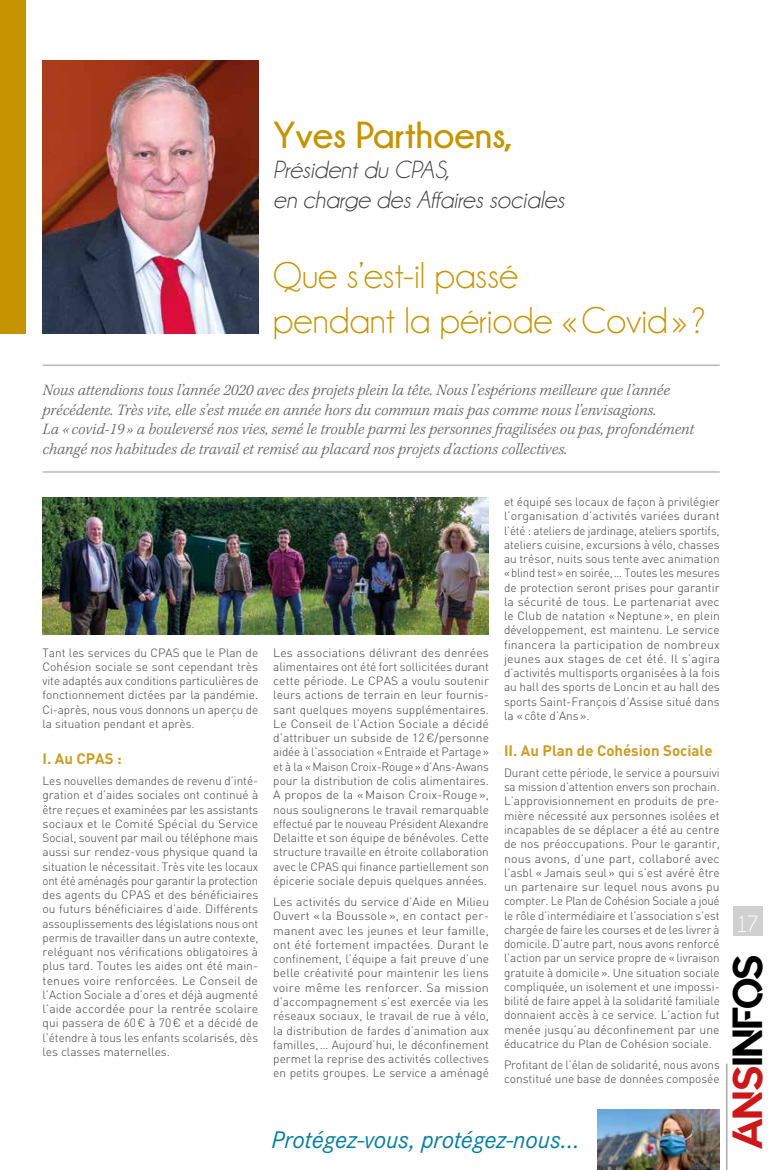
<style>
.page{position:relative;width:780px;height:1170px;background:#fff}
.page>*{position:absolute;margin:0;border:0;box-sizing:border-box;transform-origin:0 0}
.t1{font:41.88px "Quantify";color:#000}
.t2{font:37.5px/45px "Champagne&Limousines";color:#c69400}
.t3{font:700 37.5px "Champagne&Limousines";color:#c69400}
.t4{font:italic 25px/30px "Champagne&Limousines";color:#3c3c3b}
.t5{font:italic 25px "Corporate S";color:#007ea3}
.t6{font:23.75px "Champagne&Limousines";color:#fff;scale:.95 1}
.t7{font:italic 300 16.25px/19.5px "Kepler Std";color:#646363}
.t8{font:700 15px "DIN";color:#cc9d23}
.t9{font:300 11.88px/14.2px "DIN";color:#3c3c3b;text-align:justify}
.t10{font:300 11.88px/14.2px "DIN";color:#3c3c3b;text-align:justify;scale:1.04 1}
.s1{color:#cd1719}
</style>
<div class="page">
<hr style="left:726px;top:1063px;width:1px;height:106px;background:#9d9d9c">
<div style="left:732px;top:905px;width:30px;height:30px;background:#d0d0d0"></div>
<div style="left:0;top:0;width:25px;height:333px;background:#c69400"></div>
<img style="left:597px;top:1109px;width:122px;height:60px">
<hr style="left:43px;top:365px;width:676px;height:1px;background:#7c7b7b">
<hr style="left:43px;top:471px;width:676px;height:1px;background:#7c7b7b">
<img style="left:43px;top:60px;width:215px;height:273px">
<img style="left:43px;top:497px;width:446px;height:137px">
<h2 class="t3" style="left:273px;top:114px;width:241px">Yves Parthoens,</h2>
<h3 class="t4" style="left:273px;top:155px;width:292px">Président du CPAS,<br>en charge des Affaires sociales</h3>
<h2 class="t2" style="left:273px;top:253px;width:434px">Que s’est-il passé<br>pendant la période «Covid»?</h2>
<p class="t7" style="left:43px;top:380px;width:653px">Nous attendions tous l’année 2020 avec des projets plein la tête. Nous l’espérions meilleure que l’année précédente. Très vite, elle s’est muée en année hors du commun mais pas comme nous l’envisagions.<br>La « covid-19 » a bouleversé nos vies, semé le trouble parmi les personnes fragilisées ou pas, profondément changé nos habitudes de travail et remisé au placard nos projets d’actions collectives.</p>
<p class="t9" style="left:43px;top:645px;width:217px">Tant les services du CPAS que le Plan de Cohésion sociale se sont cependant très vite adaptés aux conditions particulières de fonctionnement dictées par la pandémie.<br>Ci-après, nous vous donnons un aperçu de la situation pendant et après.</p>
<p class="t8" style="left:43px;top:748px;width:81px">I. Au CPAS :</p>
<p class="t9" style="left:43px;top:773px;width:217px">Les nouvelles demandes de revenu d’inté&shy;gration et d’aides sociales ont continué à être reçues et examinées par les assistants sociaux et le Comité Spécial du Service Social, souvent par mail ou téléphone mais aussi sur rendez-vous physique quand la situation le nécessitait. Très vite les locaux ont été aménagés pour garantir la protection des agents du CPAS et des bénéficiaires ou futurs bénéficiaires d’aide. Différents assouplissements des législations nous ont permis de travailler dans un autre contexte, reléguant nos vérifications obligatoires à plus tard. Toutes les aides ont été main&shy;tenues voire renforcées. Le Conseil de l’Action Sociale a d’ores et déjà augmenté l’aide accordée pour la rentrée scolaire qui passera de 60€ à 70€ et a décidé de l’étendre à tous les enfants scolarisés, dès les classes maternelles.</p>
<p class="t10" style="left:273px;top:645px;width:209px">Les associations délivrant des denrées alimentaires ont été fort sollicitées durant cette période. Le CPAS a voulu soutenir leurs actions de terrain en leur fournis&shy;sant quelques moyens supplémentaires.<br>Le Conseil de l’Action Sociale a décidé d’attribuer un subside de 12€/personne aidée à l’association «Entraide et Partage» et à la «Maison Croix-Rouge» d’Ans-Awans pour la distribution de colis alimentaires.<br>A propos de la « Maison Croix-Rouge », nous soulignerons le travail remarquable effectué par le nouveau Président Alexandre Delaitte et son équipe de bénévoles. Cette structure travaille en étroite collaboration avec le CPAS qui finance partiellement son épicerie sociale depuis quelques années.</p>
<p class="t9" style="left:273px;top:894px;width:217px">Les activités du service d’Aide en Milieu Ouvert « la Boussole », en contact per&shy;manent avec les jeunes et leur famille, ont été fortement impactées. Durant le confinement, l’équipe a fait preuve d’une belle créativité pour maintenir les liens voire même les renforcer. Sa mission d’accompagnement s’est exercée via les réseaux sociaux, le travail de rue à vélo, la distribution de fardes d’animation aux familles,… Aujourd’hui, le déconfinement permet la reprise des activités collectives en petits groupes. Le service a aménagé</p>
<p class="t9" style="left:504px;top:494px;width:217px">et équipé ses locaux de façon à privilégier l’organisation d’activités variées durant l’été : ateliers de jardinage, ateliers sportifs, ateliers cuisine, excursions à vélo, chasses au trésor, nuits sous tente avec animation «blind test» en soirée,… Toutes les mesures de protection seront prises pour garantir la sécurité de tous. Le partenariat avec le Club de natation «Neptune », en plein développement, est maintenu. Le service financera la participation de nombreux jeunes aux stages de cet été. Il s’agira d’activités multisports organisées à la fois au hall des sports de Loncin et au hall des sports Saint-François d’Assise situé dans la «côte d’Ans».</p>
<p class="t8" style="left:504px;top:740px;width:210px">II. Au Plan de Cohésion Sociale</p>
<p class="t9" style="left:504px;top:765px;width:217px">Durant cette période, le service a poursuivi sa mission d’attention envers son prochain.<br>L’approvisionnement en produits de pre&shy;mière nécessité aux personnes isolées et incapables de se déplacer a été au centre de nos préoccupations. Pour le garantir, nous avons, d’une part, collaboré avec l’asbl «Jamais seul» qui s’est avéré être un partenaire sur lequel nous avons pu compter. Le Plan de Cohésion Sociale a joué le rôle d’intermédiaire et l’association s’est chargée de faire les courses et de les livrer à domicile. D’autre part, nous avons renforcé l’action par un service propre de «livraison gratuite à domicile». Une situation sociale compliquée, un isolement et une impossi&shy;bilité de faire appel à la solidarité familiale donnaient accès à ce service. L’action fut menée jusqu’au déconfinement par une éducatrice du Plan de Cohésion sociale.</p>
<p class="t9" style="left:504px;top:1057px;width:217px">Profitant de l’élan de solidarité, nous avons constitué une base de données composée</p>
<h3 class="t5" style="left:271px;top:1125px;width:309px">Protégez-vous, protégez-nous...</h3>
<h3 class="t6" style="left:736px;top:911px;width:25px">17</h3>
<h1 class="t1" style="left:724px;top:1149px;width:197px;rotate:-90deg"><span class="s1">ANS</span>INFOS</h1>
</div>
